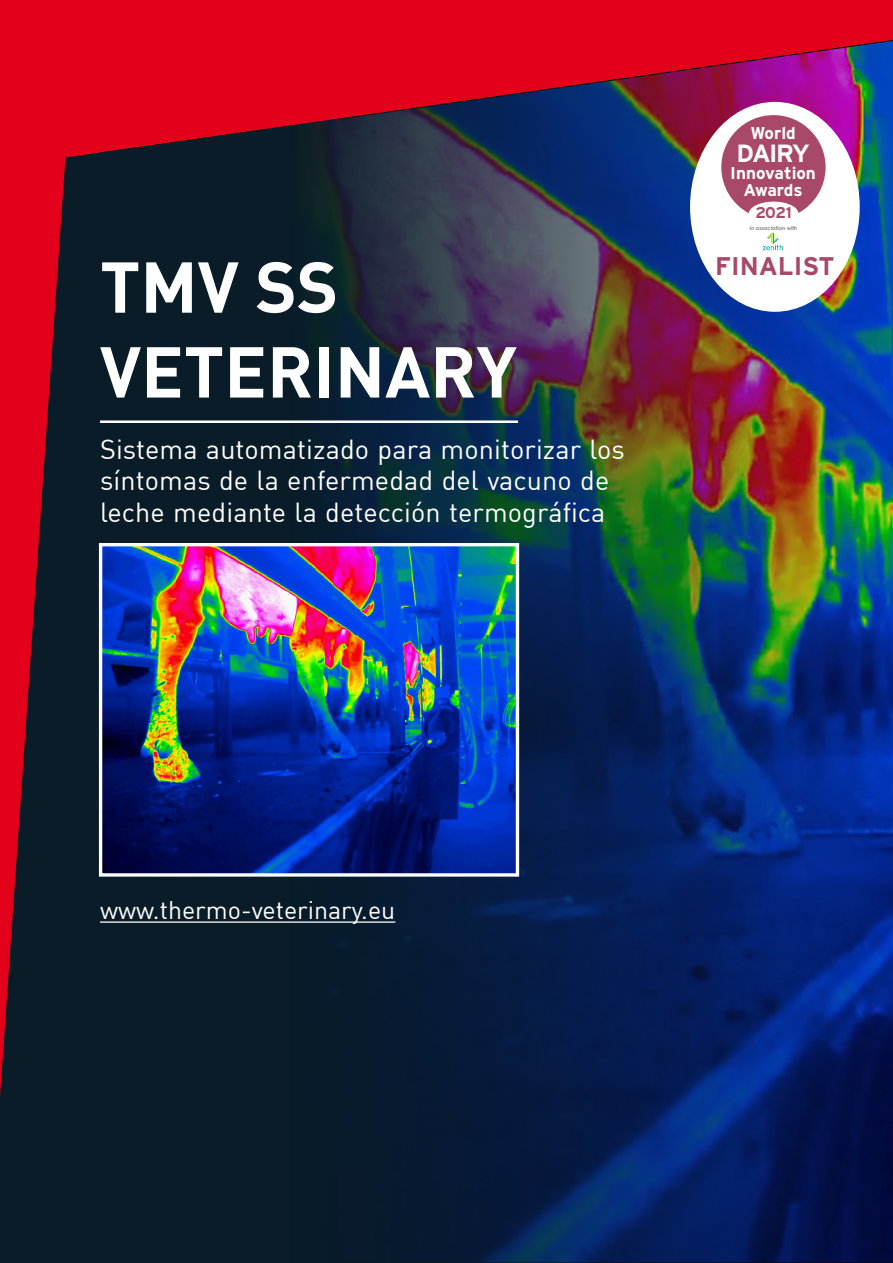
<style>
.page{position:relative;width:893px;height:1263px;background:#fff}
.page>*{position:absolute;margin:0;border:0;box-sizing:border-box;transform-origin:0 0}
.t1{font:70.65px/84.9px "DINCE Bold";color:#fff}
.t2{font:27px/31.5px "DINCE Regular";letter-spacing:.005em;color:#fff}
.t3{font:700 25.5px "Interstate";color:#a84969}
.t4{font:25.05px "DINCE Regular";color:#fff}
.t5{font:700 24.9px "Interstate";letter-spacing:-.07em;color:#fff}
.t6{font:700 17.1px/16.4px "Interstate";color:#fff;text-align:center}
.t7{font:700 15.6px "Interstate";color:#a84969}
.t8{font:700 5.4px "Century Gothic";color:#888483}
</style>
<div class="page">
<div style="left:0;top:0;width:893px;height:1116px;background:#e2001a"></div>
<img style="left:0;top:40px;width:893px;height:1223px">
<img style="left:103px;top:547px;width:412px;height:326px">
<div style="left:99px;top:543px;width:420px;height:334px;border:3px solid #fff"></div>
<hr style="left:100px;top:420px;width:418px;height:3px;background:#fff">
<hr style="left:100px;top:921px;width:295px;height:2px;background:#fff">
<div style="left:690px;top:102px;width:170px;height:210px;background:#fff;border-radius:50%"></div>
<svg style="left:721px;top:115px;width:105px;height:98px"></svg>
<svg style="left:762px;top:232px;width:21px;height:18px"></svg>
<h1 class="t1" style="left:100px;top:243px;width:418px">TMV SS<br>VETERINARY</h1>
<p class="t2" style="left:100px;top:432px;width:526px">Sistema automatizado para monitorizar los síntomas de la enfermedad del vacuno de leche mediante la detección termográfica</p>
<p class="t6" style="left:750px;top:125px;width:47px">World</p>
<p class="t5" style="left:736px;top:139px;width:75px">DAIRY</p>
<p class="t6" style="left:730px;top:165px;width:87px">Innovation<br>Awards</p>
<p class="t7" style="left:756px;top:204px;width:38px">2021</p>
<p class="t8" style="left:750px;top:223px;width:49px">in association with</p>
<p class="t3" style="left:715px;top:252px;width:121px">FINALIST</p>
<p class="t4" style="left:100px;top:894px;width:297px">www.thermo-veterinary.eu</p>
</div>
